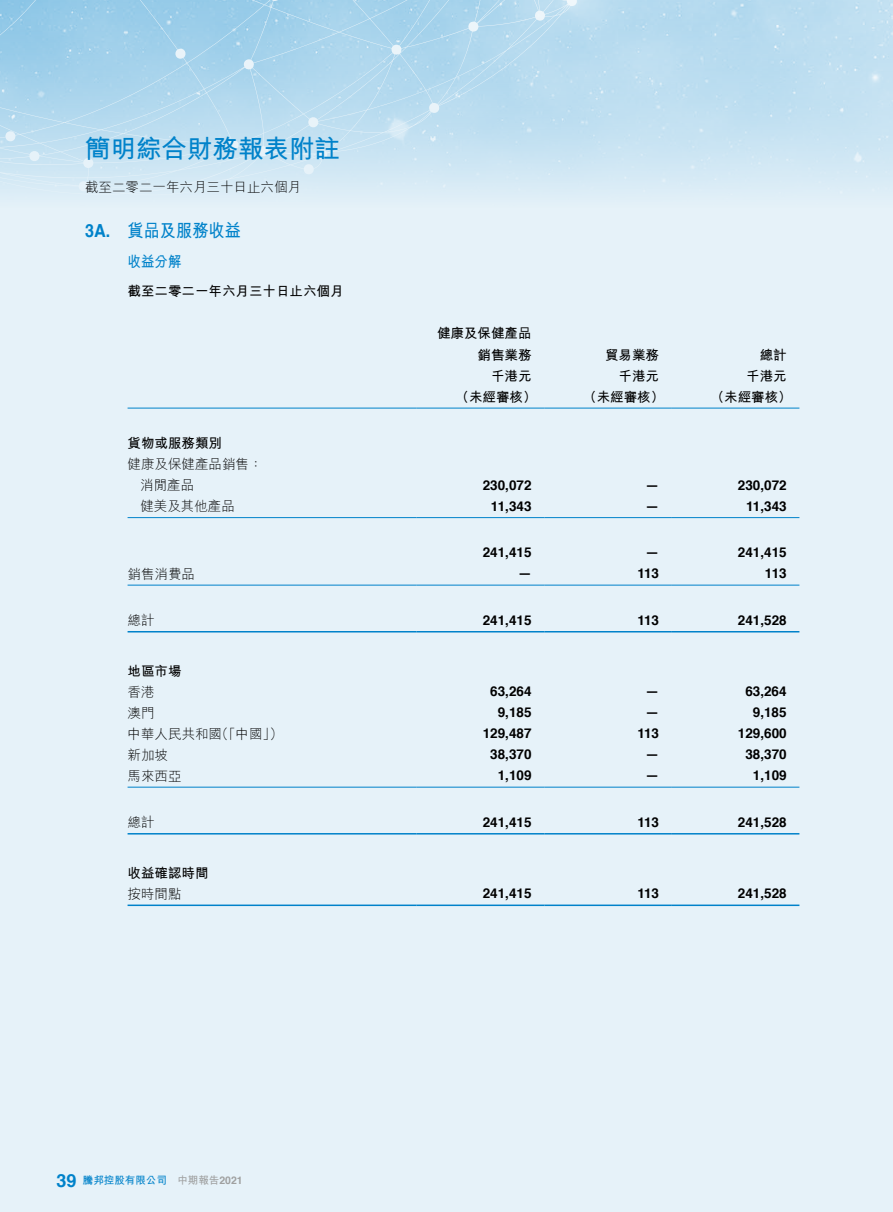
<style>
.page{position:relative;width:893px;height:1212px;background:#e6f2f9}
.page>*{position:absolute;margin:0;border:0;box-sizing:border-box;transform-origin:0 0}
.t1{font:700 25.5px "M Hei HK";color:#0082ca}
.t2{font:700 18px "M Hei HK";color:#0082ca;scale:.9 1}
.t3{font:700 18px "Helvetica";color:#0082ca;scale:.9 1}
.t4{font:700 18px "Helvetica";color:#0082ca}
.t5{font:700 15px "M Hei HK";color:#0082ca;scale:.9 1}
.t6{font:700 13.5px "Helvetica";color:#000}
.t7{font:700 13.5px "M Hei HK";color:#000}
.t8{font:300 13.5px "M Hei HK";color:#000}
.t9{font:700 10.5px "M Hei HK";color:#9fa0a0}
.t10{font:700 10.5px "M Hei HK";color:#0082ca}
.s1{font-family:"Helvetica"}
</style>
<div class="page">
<img style="left:733px;top:0;width:160px;height:190px">
<svg style="left:0;top:0;width:733px;height:193px"></svg>
<hr style="left:128px;top:408px;width:289px;height:1px;background:#0082ca">
<hr style="left:417px;top:408px;width:127px;height:1px;background:#0082ca">
<hr style="left:544px;top:408px;width:128px;height:1px;background:#0082ca">
<hr style="left:672px;top:408px;width:127px;height:1px;background:#0082ca">
<hr style="left:128px;top:517px;width:289px;height:1px;background:#0082ca">
<hr style="left:417px;top:517px;width:127px;height:1px;background:#0082ca">
<hr style="left:544px;top:517px;width:128px;height:1px;background:#0082ca">
<hr style="left:672px;top:517px;width:127px;height:1px;background:#0082ca">
<hr style="left:128px;top:585px;width:289px;height:1px;background:#0082ca">
<hr style="left:417px;top:585px;width:127px;height:1px;background:#0082ca">
<hr style="left:544px;top:585px;width:128px;height:1px;background:#0082ca">
<hr style="left:672px;top:585px;width:127px;height:1px;background:#0082ca">
<hr style="left:128px;top:631px;width:289px;height:1px;background:#0082ca">
<hr style="left:417px;top:631px;width:127px;height:1px;background:#0082ca">
<hr style="left:544px;top:631px;width:128px;height:1px;background:#0082ca">
<hr style="left:672px;top:631px;width:127px;height:1px;background:#0082ca">
<hr style="left:128px;top:787px;width:289px;height:1px;background:#0082ca">
<hr style="left:417px;top:787px;width:127px;height:1px;background:#0082ca">
<hr style="left:544px;top:787px;width:128px;height:1px;background:#0082ca">
<hr style="left:672px;top:787px;width:127px;height:1px;background:#0082ca">
<hr style="left:128px;top:833px;width:289px;height:1px;background:#0082ca">
<hr style="left:417px;top:833px;width:127px;height:1px;background:#0082ca">
<hr style="left:544px;top:833px;width:128px;height:1px;background:#0082ca">
<hr style="left:672px;top:833px;width:127px;height:1px;background:#0082ca">
<hr style="left:128px;top:904px;width:289px;height:2px;background:#0082ca">
<hr style="left:417px;top:904px;width:127px;height:2px;background:#0082ca">
<hr style="left:544px;top:904px;width:128px;height:2px;background:#0082ca">
<hr style="left:672px;top:904px;width:127px;height:2px;background:#0082ca">
<h1 class="t1" style="left:85px;top:130px;width:256px">簡明綜合財務報表附註</h1>
<p class="t8" style="left:85px;top:177px;width:217px">截至二零二一年六月三十日止六個月</p>
<h2 class="t2" style="left:128px;top:217px;width:127px">貨品及服務收益</h2>
<h2 class="t3" style="left:85px;top:216px;width:30px">A3 .</h2>
<p class="t5" style="left:128px;top:250px;width:61px">收益分解</p>
<p class="t7" style="left:128px;top:281px;width:217px">截至二零二一年六月三十日止六個月</p>
<p class="t7" style="left:437px;top:324px;width:96px">健康及保健產品</p>
<p class="t7" style="left:477px;top:345px;width:55px">銷售業務</p>
<p class="t7" style="left:605px;top:345px;width:55px">貿易業務</p>
<p class="t7" style="left:760px;top:345px;width:28px">總計</p>
<p class="t7" style="left:491px;top:366px;width:42px">千港元</p>
<p class="t7" style="left:619px;top:366px;width:42px">千港元</p>
<p class="t7" style="left:746px;top:366px;width:42px">千港元</p>
<p class="t7" style="left:456px;top:387px;width:82px">（未經審核）</p>
<p class="t7" style="left:583px;top:387px;width:82px">（未經審核）</p>
<p class="t7" style="left:711px;top:387px;width:82px">（未經審核(</p>
<p class="t7" style="left:128px;top:433px;width:96px">貨物或服務類別</p>
<p class="t8" style="left:128px;top:455px;width:136px">健康及保健產品銷售：</p>
<p class="t8" style="left:140px;top:476px;width:55px">消閒產品</p>
<p class="t6" style="left:483px;top:474px;width:50px">230,072</p>
<p class="t6" style="left:646px;top:474px;width:15px">—</p>
<p class="t6" style="left:738px;top:474px;width:50px">230,072</p>
<p class="t8" style="left:140px;top:497px;width:96px">健美及其他產品</p>
<p class="t6" style="left:491px;top:495px;width:42px">11,343</p>
<p class="t6" style="left:646px;top:495px;width:15px">—</p>
<p class="t6" style="left:746px;top:495px;width:42px">11,343</p>
<p class="t6" style="left:483px;top:541px;width:50px">241,415</p>
<p class="t6" style="left:646px;top:541px;width:15px">—</p>
<p class="t6" style="left:738px;top:541px;width:50px">241,415</p>
<p class="t8" style="left:128px;top:564px;width:69px">銷售消費品</p>
<p class="t6" style="left:518px;top:562px;width:15px">—</p>
<p class="t6" style="left:637px;top:562px;width:23px">113</p>
<p class="t6" style="left:765px;top:562px;width:23px">113</p>
<p class="t8" style="left:128px;top:611px;width:28px">總計</p>
<p class="t7" style="left:128px;top:661px;width:55px">地區市場</p>
<p class="t6" style="left:483px;top:609px;width:50px">241,415</p>
<p class="t6" style="left:637px;top:609px;width:23px">113</p>
<p class="t6" style="left:738px;top:609px;width:50px">241,528</p>
<p class="t8" style="left:128px;top:682px;width:28px">香港</p>
<p class="t6" style="left:490px;top:680px;width:43px">63,264</p>
<p class="t6" style="left:646px;top:680px;width:15px">—</p>
<p class="t6" style="left:745px;top:680px;width:43px">63,264</p>
<p class="t8" style="left:128px;top:703px;width:28px">澳門</p>
<p class="t6" style="left:498px;top:701px;width:35px">9,185</p>
<p class="t6" style="left:646px;top:701px;width:15px">—</p>
<p class="t6" style="left:753px;top:701px;width:35px">9,185</p>
<p class="t8" style="left:215px;top:724px;width:69px">（「中國 (「</p>
<p class="t8" style="left:128px;top:724px;width:96px">中華人民共和國</p>
<p class="t6" style="left:483px;top:723px;width:50px">129,487</p>
<p class="t6" style="left:637px;top:723px;width:23px">113</p>
<p class="t6" style="left:738px;top:723px;width:50px">129,600</p>
<p class="t8" style="left:128px;top:745px;width:42px">新加坡</p>
<p class="t6" style="left:490px;top:744px;width:43px">38,370</p>
<p class="t6" style="left:646px;top:744px;width:15px">—</p>
<p class="t6" style="left:745px;top:744px;width:43px">38,370</p>
<p class="t8" style="left:128px;top:766px;width:55px">馬來西亞</p>
<p class="t6" style="left:498px;top:765px;width:35px">1,109</p>
<p class="t6" style="left:646px;top:765px;width:15px">—</p>
<p class="t6" style="left:753px;top:765px;width:35px">1,109</p>
<p class="t8" style="left:128px;top:813px;width:28px">總計</p>
<p class="t7" style="left:128px;top:863px;width:82px">收益確認時間</p>
<p class="t6" style="left:483px;top:811px;width:50px">241,415</p>
<p class="t6" style="left:637px;top:811px;width:23px">113</p>
<p class="t6" style="left:738px;top:811px;width:50px">241,528</p>
<p class="t8" style="left:128px;top:884px;width:55px">按時間點</p>
<p class="t6" style="left:483px;top:882px;width:50px">241,415</p>
<p class="t6" style="left:637px;top:882px;width:23px">113</p>
<p class="t6" style="left:738px;top:882px;width:50px">241,528</p>
<h2 class="t4" style="left:57px;top:1166px;width:22px">39</h2>
<p class="t10" style="left:83px;top:1172px;width:86px">騰邦控股有限公司</p>
<p class="t9" style="left:177px;top:1172px;width:67px">中期報告<span class="s1">2021</span></p>
</div>
